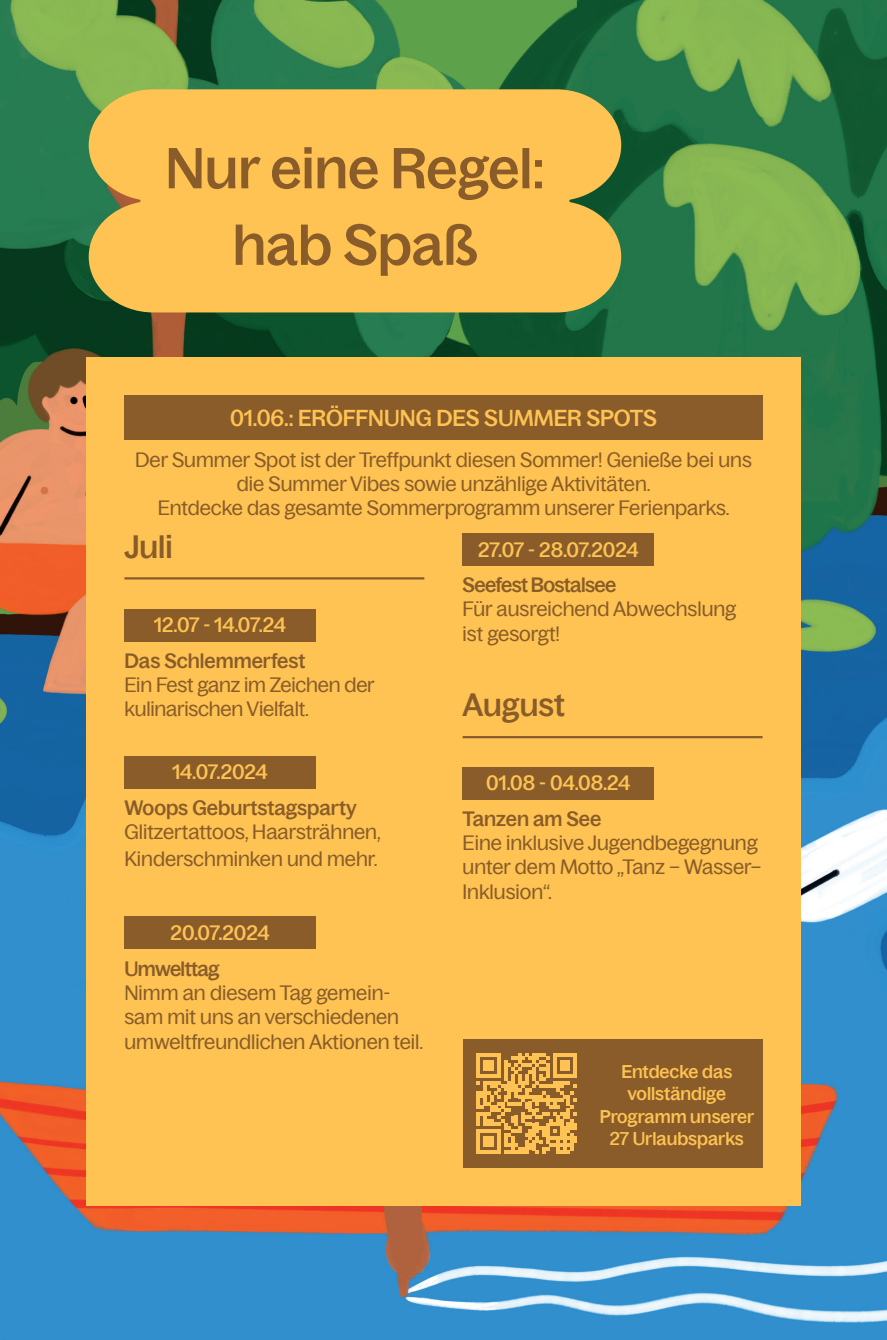
<style>
.page{position:relative;width:887px;height:1340px;background:#fff}
.page>*{position:absolute;margin:0;border:0;box-sizing:border-box;transform-origin:0 0}
.t1{font:500 56.25px/76.5px "Bagoss Standard";color:#895c2a;text-align:center}
.t2{font:500 31.5px "Bagoss Standard";color:#895c2a}
.t3{font:500 22.5px "Bagoss Standard";color:#fec352}
.t4{font:20.25px/24.3px "Bagoss Standard";color:#895c2a}
.t5{font:500 20.25px "Bagoss Standard";color:#fec352}
.t6{font:500 20.25px "Bagoss Standard";letter-spacing:-.005em;color:#895c2a}
.t7{font:500 20.25px "Bagoss Standard";letter-spacing:-.03em;color:#895c2a}
.t8{font:500 18px/22.5px "Bagoss Standard";color:#fec352;text-align:center}
</style>
<div class="page">
<img style="left:0;top:0;width:887px;height:1339px">
<div style="left:86px;top:357px;width:714px;height:848px;background:#fec352"></div>
<div style="left:89px;top:89px;width:532px;height:223px;background:#fec352"></div>
<div style="left:462px;top:533px;width:192px;height:33px;background:#895c2a"></div>
<div style="left:462px;top:766px;width:192px;height:33px;background:#895c2a"></div>
<div style="left:124px;top:608px;width:192px;height:33px;background:#895c2a"></div>
<div style="left:124px;top:756px;width:192px;height:32px;background:#895c2a"></div>
<div style="left:124px;top:916px;width:192px;height:33px;background:#895c2a"></div>
<div style="left:124px;top:395px;width:638px;height:45px;background:#895c2a"></div>
<div style="left:462px;top:1039px;width:300px;height:128px;background:#895c2a"></div>
<svg style="left:476px;top:1053px;width:101px;height:100px"></svg>
<hr style="left:462px;top:736px;width:300px;height:2px;background:#895c2a">
<hr style="left:124px;top:577px;width:300px;height:2px;background:#895c2a">
<h1 class="t1" style="left:165px;top:127px;width:381px">Nur eine Regel: hab Spaß</h1>
<p class="t3" style="left:230px;top:402px;width:428px">01.06.: ERÖFFNUNG DES SUMMER SPOTS</p>
<p class="t4" style="left:135px;top:446px;width:618px;text-align:center">Der Summer Spot ist der Treffpunkt diesen Sommer! Genieße bei uns die Summer Vibes sowie unzählige Aktivitäten.<br>Entdecke das gesamte Sommerprogramm unserer Ferienparks.</p>
<h2 class="t2" style="left:124px;top:525px;width:50px">Juli</h2>
<p class="t5" style="left:154px;top:611px;width:133px">12.07 - 14.07.24</p>
<p class="t6" style="left:124px;top:646px;width:182px">Das Schlemmerfest</p>
<p class="t4" style="left:124px;top:671px;width:252px">Ein Fest ganz im Zeichen der kulinarischen Vielfalt.</p>
<p class="t5" style="left:172px;top:758px;width:97px">14.07.2024</p>
<p class="t6" style="left:124px;top:793px;width:234px">Woops Geburtstagsparty</p>
<p class="t4" style="left:124px;top:817px;width:258px;line-height:27px">Glitzertattoos, Haarsträhnen,<br>Kinderschminken und mehr.</p>
<p class="t5" style="left:171px;top:918px;width:100px">20.07.2024</p>
<p class="t7" style="left:124px;top:954px;width:97px">Umwelttag</p>
<p class="t4" style="left:124px;top:979px;width:300px">Nimm an diesem Tag gemein&shy;sam mit uns an verschiedenen umweltfreundlichen Aktionen teil.</p>
<p class="t5" style="left:478px;top:535px;width:162px">27.07 - 28.07.2024</p>
<p class="t7" style="left:462px;top:570px;width:155px">Seefest Bostalsee</p>
<p class="t4" style="left:462px;top:596px;width:275px">Für ausreichend Abwechslung ist gesorgt!</p>
<h2 class="t2" style="left:462px;top:683px;width:104px">August</h2>
<p class="t5" style="left:486px;top:769px;width:146px">01.08 - 04.08.24</p>
<p class="t6" style="left:462px;top:804px;width:140px">Tanzen am See</p>
<p class="t4" style="left:462px;top:829px;width:300px">Eine inklusive Jugendbegegnung unter dem Motto „Tanz – Wasser–<br>Inklusion“.</p>
<p class="t8" style="left:599px;top:1059px;width:156px">Entdecke das vollständige<br>Programm unserer<br>27 Urlaubsparks</p>
</div>
